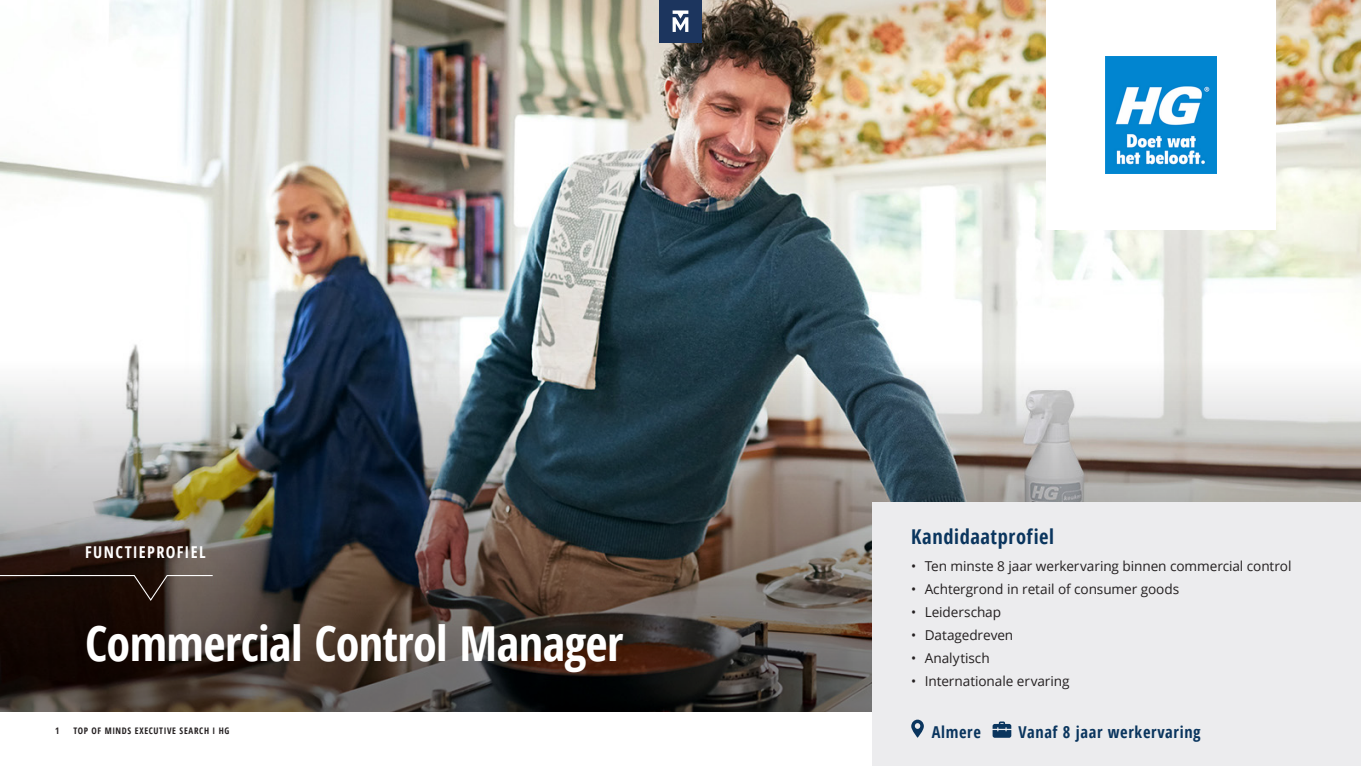
<style>
.page{position:relative;width:1361px;height:766px;background:#fff}
.page>*{position:absolute;margin:0;border:0;box-sizing:border-box;transform-origin:0 0}
.Page_header_kopie{font:700 condensed 48.15px "Open Sans";letter-spacing:-.015em;color:#fff}
.t1{font:700 condensed 20.4px "Open Sans";letter-spacing:.03em;color:#0a355e}
.t2{font:700 condensed 16.35px "Open Sans";letter-spacing:.04em;color:#0a355e}
.t3{font:700 condensed 16.27px "Open Sans";letter-spacing:.08em;color:#fff}
.t4{font:13.65px "Open Sans";letter-spacing:-.005em;color:#231f20}
.t5{font:700 condensed 9px "Open Sans";letter-spacing:.07em;color:#231f20}
</style>
<div class="page">
<img style="left:0;top:0;width:1361px;height:332px">
<img style="left:0;top:332px;width:1361px;height:379px">
<svg style="left:0;top:574px;width:214px;height:27px;background:#332621"></svg>
<div style="left:872px;top:502px;width:489px;height:263px;background:#ececee"></div>
<svg style="left:911px;top:719px;width:13px;height:18px"></svg>
<svg style="left:992px;top:721px;width:19px;height:16px"></svg>
<div style="left:1046px;top:0;width:230px;height:229px;background:#fff"></div>
<img style="left:1106px;top:56px;width:110px;height:117px">
<div style="left:659px;top:0;width:43px;height:43px;background:#1c355e"></div>
<svg style="left:672px;top:10px;width:16px;height:22px"></svg>
<p class="t3" style="left:85px;top:540px;width:122px">FUNCTIEPROFIEL</p>
<p class="Page_header_kopie" style="left:85px;top:610px;width:539px">Commercial Control Manager</p>
<p class="t1" style="left:911px;top:522px;width:144px">Kandidaatprofiel</p>
<p class="t4" style="left:911px;top:556px;width:382px">• Ten minste 8 jaar werkervaring binnen commercial control</p>
<p class="t4" style="left:911px;top:579px;width:269px">• Achtergrond in retail of consumer goods</p>
<p class="t4" style="left:911px;top:602px;width:91px">• Leiderschap</p>
<p class="t4" style="left:911px;top:625px;width:104px">• Datagedreven</p>
<p class="t4" style="left:911px;top:648px;width:80px">• Analytisch</p>
<p class="t4" style="left:911px;top:672px;width:160px">• Internationale ervaring</p>
<p class="t5" style="left:55px;top:724px;width:6px">1</p>
<p class="t5" style="left:73px;top:724px;width:158px">TOP OF MINDS EXECUTIVE SEARCH I HG</p>
<p class="t2" style="left:932px;top:720px;width:51px">Almere</p>
<p class="t2" style="left:1018px;top:720px;width:184px">Vanaf 8 jaar werkervaring</p>
</div>
